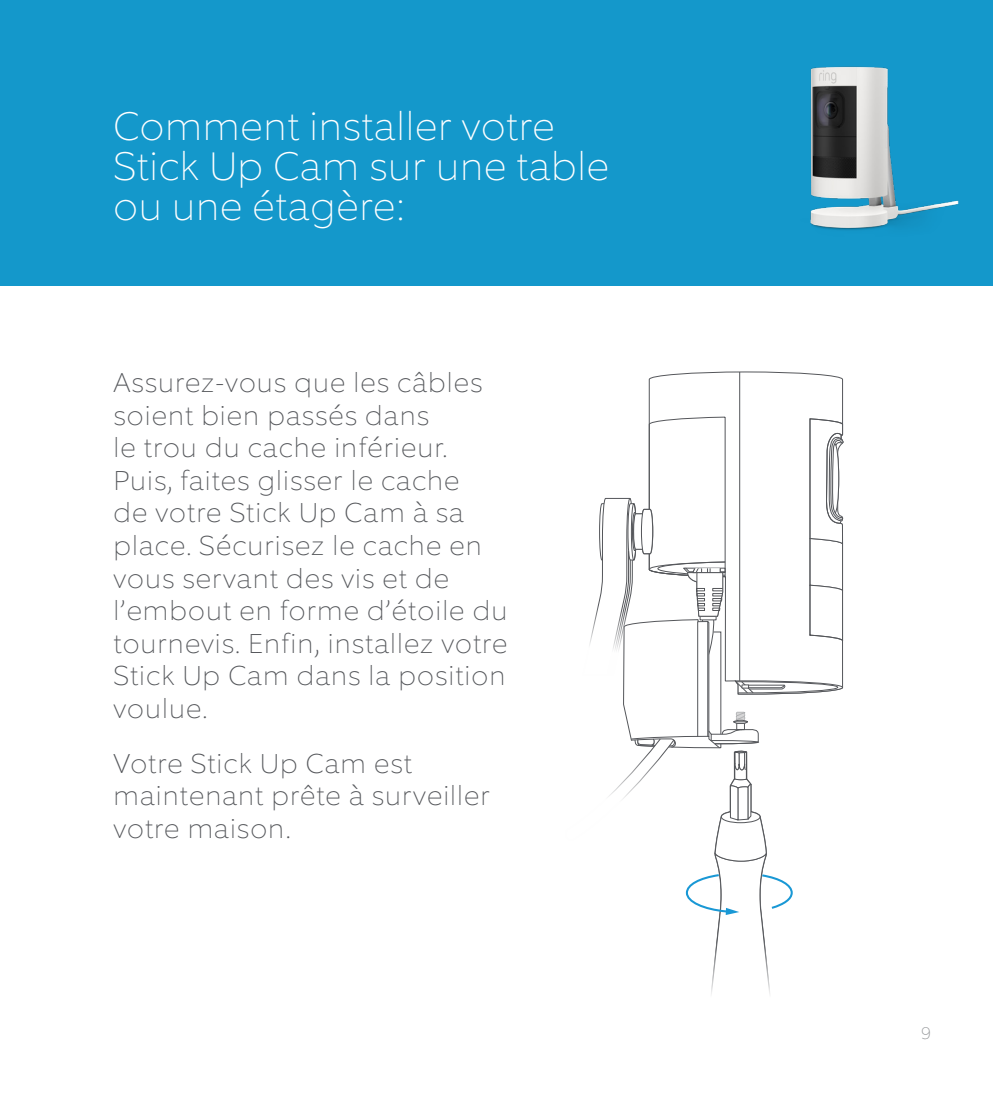
<style>
.page{position:relative;width:993px;height:1099px;background:#fff}
.page>*{position:absolute;margin:0;border:0;box-sizing:border-box;transform-origin:0 0}
.t1{font:100 40px/40px "Equip";letter-spacing:.02em;color:#fff}
.t2{font:100 27.5px/32.5px "Equip";letter-spacing:.04em;color:#54565a}
.t3{font:100 17.5px "Equip";color:#939598}
</style>
<div class="page">
<div style="left:0;top:0;width:992px;height:286px;background:#1498cb"></div>
<img style="left:810px;top:66px;width:149px;height:164px">
<svg style="left:648px;top:371px;width:195px;height:45px"></svg>
<hr style="left:739px;top:372px;width:1px;height:309px;background:#54565a">
<svg style="left:589px;top:416px;width:254px;height:578px"></svg>
<h1 class="t1" style="left:113px;top:106px;width:497px">Comment installer votre<br>Stick Up Cam sur une table ou une étagère:</h1>
<p class="t2" style="left:113px;top:366px;width:395px">Assurez-vous que les câbles soient bien passés dans<br>le trou du cache inférieur.<br>Puis, faites glisser le cache<br>de votre Stick Up Cam à sa place. Sécurisez le cache en vous servant des vis et de l’embout en forme d’étoile du tournevis. Enfin, installez votre<br>Stick Up Cam dans la position voulue.</p>
<p class="t2" style="left:113px;top:746px;width:378px">Votre Stick Up Cam est maintenant prête à surveiller votre maison.</p>
<p class="t3" style="left:920px;top:1021px;width:11px">9</p>
</div>
